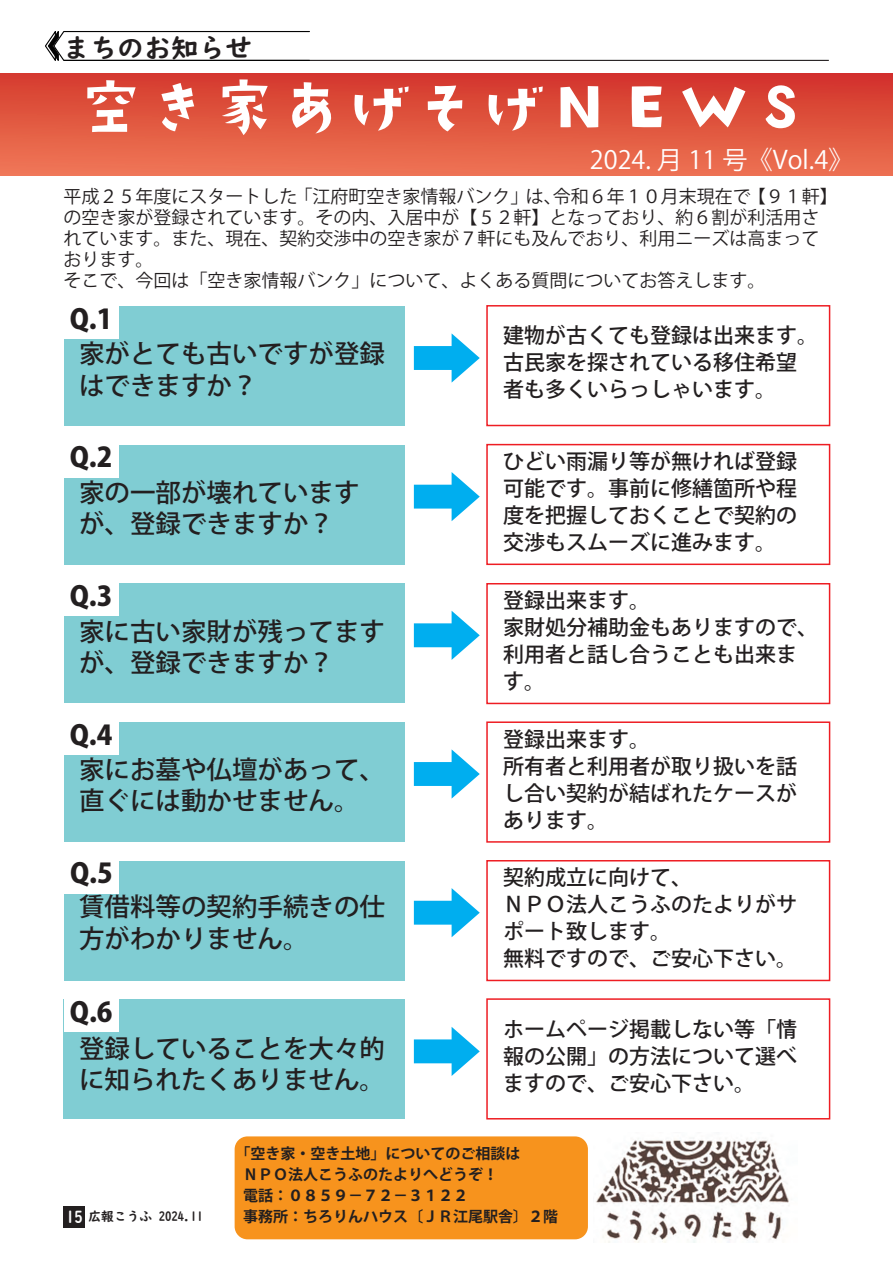
<style>
.page{position:relative;width:893px;height:1263px;background:#fff}
.page>*{position:absolute;margin:0;border:0;box-sizing:border-box;transform-origin:0 0}
.t1{font:72px "Koz Go Pr 6 N";color:#00aeef}
.t2{font:67.05px "AB kirigirisu";color:#fff}
.t3{font:800 27px "Koz Go Pr 6 N";color:#231f20}
.t4{font:27px "UD Digi Kyokasho N B";color:#231f20}
.t5{font:500 25.5px/31.5px "Koz Go Pr 6 N";color:#231f20}
.t6{font:25.2px "Koz Go Pr 6 N";color:#fff}
.t7{font:500 21px/27px "Koz Go Pr 6 N";color:#231f20}
.t8{font:18px/21px "Koz Go Pr 6 N";color:#231f20}
.t9{font:700 15px/21px "Koz Go Pr 6 N";color:#231f20}
.t10{font:13.95px "UD Marugo Large Pr 6 N B";color:#fff}
.t11{font:12.75px "UD Digi Kyokasho N B";color:#231f20}
.s1{font-size:16.5px;color:#fff}
</style>
<div class="page">
<div style="left:64px;top:1206px;width:21px;height:22px;background:#231f20"></div>
<hr style="left:64px;top:60px;width:765px;height:1px;background:#231f20">
<div style="left:0;top:73px;width:893px;height:102px;background:linear-gradient(to bottom,#d3362c,#ee7553)"></div>
<div style="left:235px;top:1136px;width:353px;height:103px;background:#f7931d;border-radius:13px"></div>
<div style="left:64px;top:306px;width:341px;height:120px;background:#80cdd3"></div>
<div style="left:486px;top:305px;width:344px;height:121px;background:#fff;border:2px solid #ee1d23"></div>
<div style="left:64px;top:445px;width:341px;height:119px;background:#80cdd3"></div>
<div style="left:486px;top:444px;width:344px;height:121px;background:#fff;border:2px solid #ee1d23"></div>
<div style="left:64px;top:583px;width:341px;height:120px;background:#80cdd3"></div>
<div style="left:486px;top:583px;width:344px;height:121px;background:#fff;border:2px solid #ee1d23"></div>
<div style="left:64px;top:722px;width:341px;height:120px;background:#80cdd3"></div>
<div style="left:486px;top:721px;width:344px;height:122px;background:#fff;border:2px solid #ee1d23"></div>
<div style="left:64px;top:861px;width:341px;height:119px;background:#80cdd3"></div>
<div style="left:486px;top:860px;width:344px;height:121px;background:#fff;border:2px solid #ee1d23"></div>
<div style="left:64px;top:999px;width:341px;height:120px;background:#80cdd3"></div>
<div style="left:486px;top:998px;width:344px;height:121px;background:#fff;border:2px solid #ee1d23"></div>
<div style="left:64px;top:306px;width:55px;height:33px;background:#fff"></div>
<div style="left:64px;top:445px;width:55px;height:32px;background:#fff"></div>
<div style="left:64px;top:583px;width:55px;height:33px;background:#fff"></div>
<div style="left:64px;top:722px;width:55px;height:33px;background:#fff"></div>
<div style="left:64px;top:861px;width:55px;height:32px;background:#fff"></div>
<div style="left:64px;top:999px;width:55px;height:33px;background:#fff"></div>
<svg style="left:45px;top:31px;width:266px;height:30px"></svg>
<img style="left:596px;top:1138px;width:193px;height:105px">
<p class="t4" style="left:63px;top:31px;width:191px">まちのお知らせ</p>
<p class="t10" style="left:76px;top:87px;width:29px">情報</p>
<h2 class="t2" style="left:77px;top:74px;width:739px">空き家あげそげＮＥＷＳ</h2>
<p class="t6" style="left:590px;top:145px;width:265px">2024. 月 11 号《Vol.4》</p>
<p class="t8" style="left:63px;top:186px;width:776px">平成２５年度にスタートした「江府町空き家情報バンク」は、令和６年１０月末現在で【９１軒】の空き家が登録されています。その内、入居中が【５２軒】となっており、約６割が利活用されています。また、現在、契約交渉中の空き家が７軒にも及んでおり、利用ニーズは高まっております。<br>そこで、今回は「空き家情報バンク」について、よくある質問についてお答えします。</p>
<p class="t3" style="left:70px;top:303px;width:44px">Q.1</p>
<p class="t5" style="left:79px;top:338px;width:308px">家がとても古いですが登録はできますか？</p>
<p class="t3" style="left:70px;top:442px;width:44px">Q.2</p>
<p class="t5" style="left:79px;top:477px;width:282px">家の一部が壊れていますが、登録できますか？</p>
<p class="t3" style="left:70px;top:581px;width:44px">Q.3</p>
<p class="t5" style="left:79px;top:616px;width:308px">家に古い家財が残ってますが、登録できますか？</p>
<p class="t3" style="left:70px;top:719px;width:44px">Q.4</p>
<p class="t5" style="left:79px;top:754px;width:308px">家にお墓や仏壇があって、直ぐには動かせません。</p>
<p class="t3" style="left:70px;top:858px;width:44px">Q.5</p>
<p class="t5" style="left:79px;top:892px;width:308px">賃借料等の契約手続きの仕方がわかりません。</p>
<p class="t3" style="left:70px;top:997px;width:44px">Q.6</p>
<p class="t5" style="left:79px;top:1033px;width:308px">登録していることを大々的に知られたくありません。</p>
<h1 class="t1" style="left:410px;top:318px;width:73px">➡</h1>
<h1 class="t1" style="left:410px;top:457px;width:73px">➡</h1>
<h1 class="t1" style="left:410px;top:596px;width:73px">➡</h1>
<h1 class="t1" style="left:410px;top:734px;width:73px">➡</h1>
<h1 class="t1" style="left:410px;top:873px;width:73px">➡</h1>
<h1 class="t1" style="left:410px;top:1012px;width:73px">➡</h1>
<p class="t7" style="left:503px;top:322px;width:316px">建物が古くても登録は出来ます。古民家を探されている移住希望者も多くいらっしゃいます。</p>
<p class="t7" style="left:503px;top:448px;width:295px;text-align:justify">ひどい雨漏り等が無ければ登録可能です。事前に修繕箇所や程度を把握しておくことで契約の交渉もスムーズに進みます。</p>
<p class="t7" style="left:503px;top:587px;width:316px">登録出来ます。<br>家財処分補助金もありますので、利用者と話し合うことも出来ます。</p>
<p class="t7" style="left:503px;top:726px;width:295px">登録出来ます。<br>所有者と利用者が取り扱いを話し合い契約が結ばれたケースがあります。</p>
<p class="t7" style="left:503px;top:864px;width:295px">契約成立に向けて、<br>ＮＰＯ法人こうふのたよりがサポート致します。<br>無料ですので、ご安心下さい。</p>
<p class="t7" style="left:503px;top:1017px;width:295px;text-align:justify">ホームページ掲載しない等「情報の公開」の方法について選べますので、ご安心下さい。</p>
<p class="t11" style="left:66px;top:1208px;width:139px"><span class="s1">15</span> 広報こうふ 2024.11</p>
<p class="t9" style="left:243px;top:1143px;width:316px;text-indent:-8px">「空き家・空き土地」についてのご相談は<br>ＮＰＯ法人こうふのたよりへどうぞ！<br>電話：０８５９－７２－３１２２<br>事務所：ちろりんハウス〔ＪＲ江尾駅舎〕２階</p>
</div>
